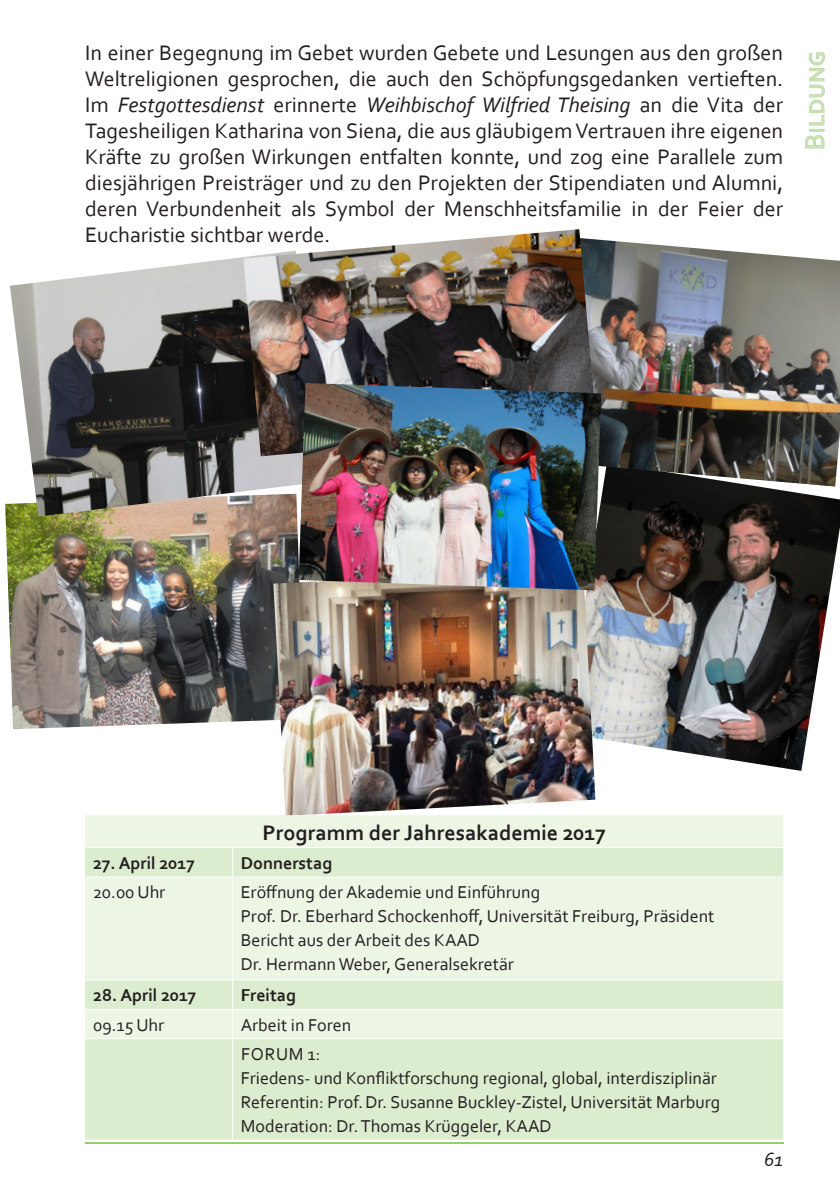
<style>
.page{position:relative;width:840px;height:1191px;background:#fff}
.page>*{position:absolute;margin:0;border:0;box-sizing:border-box;transform-origin:0 0}
.t1{font:28px "Corbel";color:#c9e2b3}
.t2{font:22px/26px "Corbel";color:#231f20;text-align:justify}
.t3{font:700 22px "Corbel";color:#231f20}
.t4{font:italic 20px "Corbel";color:#231f20}
.t5{font:18px/24px "Corbel";color:#231f20}
.t6{font:700 18px "Corbel";color:#231f20}
.s1{font-style:italic}
</style>
<div class="page">
<hr style="left:85px;top:1141px;width:697px;height:2px;background:#94cc6e">
<svg style="left:805px;top:135px;width:19px;height:14px"></svg>
<div style="left:808px;top:129px;width:15px;height:3px;border:1px solid #b7d5a6"></div>
<svg style="left:808px;top:52px;width:16px;height:74px"></svg>
<img style="left:5px;top:503px;width:293px;height:226px">
<img style="left:595px;top:486px;width:244px;height:285px">
<img style="left:596px;top:239px;width:243px;height:247px">
<img style="left:10px;top:257px;width:288px;height:259px">
<img style="left:273px;top:567px;width:322px;height:248px">
<img style="left:243px;top:229px;width:353px;height:227px">
<div style="left:85px;top:815px;width:697px;height:32px;background:#edf5e5"></div>
<svg style="left:85px;top:848px;width:697px;height:291px;fill:#dceccf"></svg>
<hr style="left:85px;top:979px;width:147px;height:1px;background:#fff">
<hr style="left:232px;top:979px;width:550px;height:1px;background:#fff">
<hr style="left:85px;top:1038px;width:147px;height:1px;background:#fff">
<hr style="left:232px;top:1038px;width:550px;height:1px;background:#fff">
<svg style="left:232px;top:848px;width:1px;height:28px"></svg>
<hr style="left:232px;top:877px;width:1px;height:102px;background:#fff">
<svg style="left:232px;top:980px;width:1px;height:58px"></svg>
<hr style="left:232px;top:1039px;width:1px;height:100px;background:#fff">
<hr style="left:85px;top:876px;width:147px;height:1px;background:#fff">
<hr style="left:232px;top:876px;width:550px;height:1px;background:#fff">
<hr style="left:85px;top:1009px;width:147px;height:1px;background:#fff">
<hr style="left:232px;top:1009px;width:550px;height:1px;background:#fff">
<img style="left:298px;top:383px;width:303px;height:207px">
<p class="t2" style="left:85px;top:39px;width:699px">In einer Begegnung im Gebet wurden Gebete und Lesungen aus den großen Weltreligionen gesprochen, die auch den Schöpfungsgedanken vertieften.<br>Im <span class="s1">Festgottesdienst</span> erinnerte <span class="s1">Weihbischof Wilfried Theising</span> an die Vita der Tagesheiligen Katharina von Siena, die aus gläubigemVertrauen ihre eigenen Kräfte zu großen Wirkungen entfalten konnte, und zog eine Parallele zum diesjährigen Preisträger und zu den Projekten der Stipendiaten und Alumni, deren Verbundenheit als Symbol der Menschheitsfamilie in der Feier der Eucharistie sichtbar werde.</p>
<p class="t1" style="left:796px;top:150px;width:101px;rotate:-90deg">Bildung</p>
<p class="t3" style="left:262px;top:818px;width:344px">Programm der Jahresakademie 2017</p>
<p class="t6" style="left:93px;top:852px;width:103px">27. April 2017</p>
<p class="t6" style="left:240px;top:852px;width:93px">Donnerstag</p>
<p class="t5" style="left:93px;top:880px;width:74px">20.00 Uhr</p>
<p class="t5" style="left:240px;top:880px;width:475px">Eröffnung der Akademie und Einführung<br>Prof. Dr. Eberhard Schockenhoff, Universität Freiburg, Präsident Bericht aus der Arbeit des KAAD<br>Dr. HermannWeber, Generalsekretär</p>
<p class="t6" style="left:93px;top:984px;width:105px">28. April 2017</p>
<p class="t6" style="left:240px;top:984px;width:57px">Freitag</p>
<p class="t5" style="left:93px;top:1012px;width:72px">09.15 Uhr</p>
<p class="t5" style="left:240px;top:1009px;width:112px;line-height:29.4px">Arbeit in Foren<br>FORUM 1:</p>
<p class="t5" style="left:240px;top:1065px;width:481px">Friedens- und Konfliktforschung regional, global, interdisziplinär<br>Referentin: Prof.Dr. Susanne Buckley-Zistel, Universität Marburg<br>Moderation: Dr.Thomas Krüggeler, KAAD</p>
<p class="t4" style="left:763px;top:1147px;width:21px">61</p>
</div>
